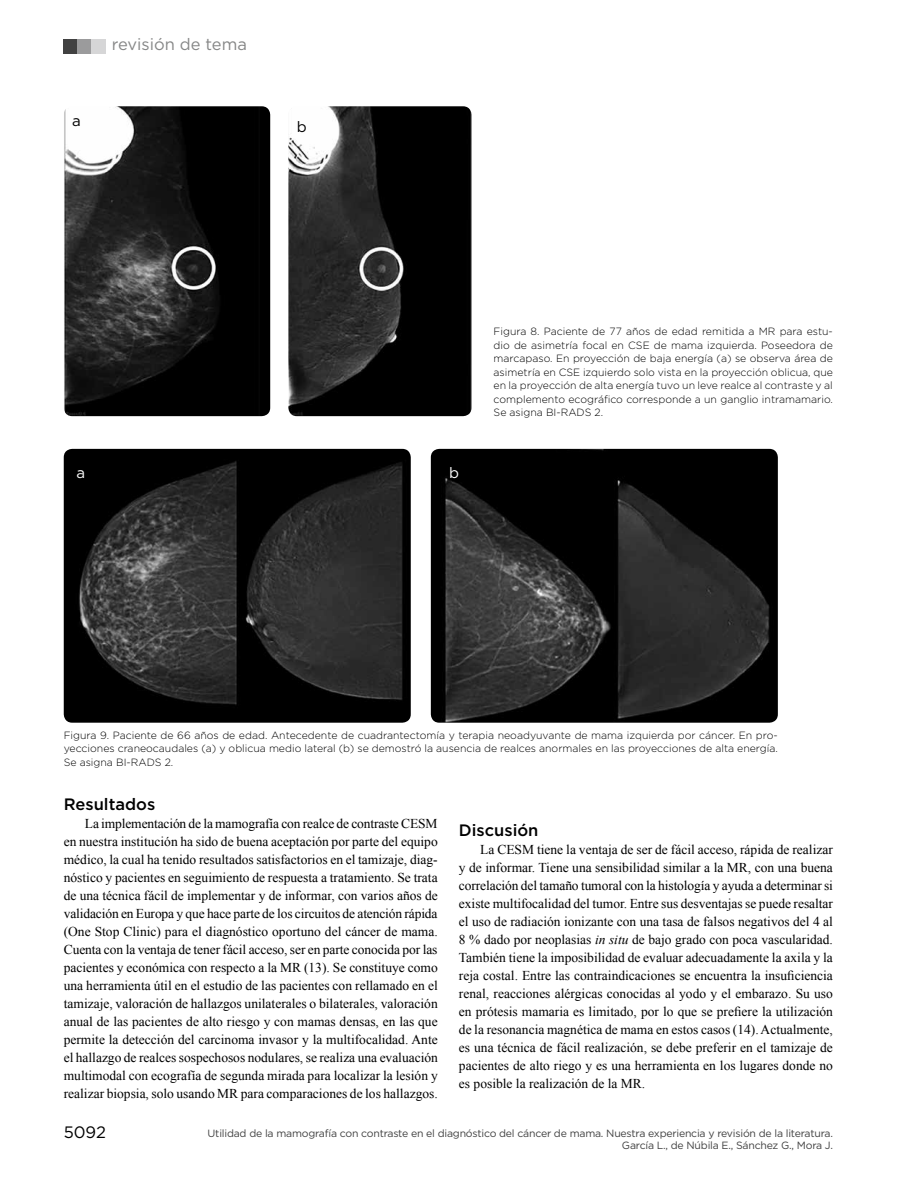
<style>
.page{position:relative;width:918px;height:1188px;background:#fff}
.page>*{position:absolute;margin:0;border:0;box-sizing:border-box;transform-origin:0 0}
.t1{font:500 16.5px "Gotham";color:#000}
.t2{font:16.5px "Gotham";color:#868787}
.t3{font:16.5px "Gotham";color:#000}
.t4{font:15px "Gotham";color:#fff}
.t5{font:15px "Gotham";color:#000}
.t6{font:13.5px/18px "Times New Roman";color:#000;text-align:justify}
.t7{font:300 10.5px/13.5px "Gotham";color:#000;text-align:justify}
.t8{font:10.5px/12.6px "Gotham";letter-spacing:-.02em;color:#414141;text-align:right}
.s1{font-style:italic}
</style>
<div class="page">
<div style="left:64px;top:40px;width:14px;height:14px;background:#414141"></div>
<div style="left:78px;top:40px;width:14px;height:14px;background:#9b9b9c"></div>
<div style="left:92px;top:40px;width:14px;height:14px;background:#d6d6d7"></div>
<img style="left:64px;top:449px;width:347px;height:274px">
<img style="left:431px;top:449px;width:347px;height:274px">
<img style="left:64px;top:106px;width:206px;height:310px">
<img style="left:288px;top:106px;width:184px;height:310px">
<p class="t2" style="left:112px;top:34px;width:137px">revisión de tema</p>
<p class="t5" style="left:72px;top:111px;width:10px">a</p>
<p class="t5" style="left:297px;top:117px;width:11px">b</p>
<p class="t4" style="left:77px;top:464px;width:10px">a</p>
<p class="t4" style="left:449px;top:464px;width:11px">b</p>
<p class="t7" style="left:494px;top:324px;width:341px">Figura 8. Paciente de 77 años de edad remitida a MR para estu&shy;dio de asimetría focal en CSE de mama izquierda. Poseedora de marcapaso. En proyección de baja energía (a) se observa área de asimetría en CSE izquierdo solo vista en la proyección oblicua, que en la proyección de alta energía tuvo un leve realce al contraste y al complemento ecográfico corresponde a un ganglio intramamario.<br>Se asigna BI-RADS 2.</p>
<p class="t7" style="left:64px;top:728px;width:716px">Figura 9. Paciente de 66 años de edad. Antecedente de cuadrantectomía y terapia neoadyuvante de mama izquierda por cáncer. En pro&shy;yecciones craneocaudales (a) y oblicua medio lateral (b) se demostró la ausencia de realces anormales en las proyecciones de alta energía.<br>Se asigna BI-RADS 2.</p>
<p class="t1" style="left:64px;top:793px;width:93px">Resultados</p>
<p class="t6" style="left:64px;top:814px;width:376px;text-indent:21px">La implementación de la mamografía con realce de contraste CESM en nuestra institución ha sido de buena aceptación por parte del equipo médico, la cual ha tenido resultados satisfactorios en el tamizaje, diag&shy;nóstico y pacientes en seguimiento de respuesta a tratamiento. Se trata de una técnica fácil de implementar y de informar, con varios años de validación en Europa y que hace parte de los circuitos de atención rápida (One Stop Clinic) para el diagnóstico oportuno del cáncer de mama.<br>Cuenta con la ventaja de tener fácil acceso, ser en parte conocida por las pacientes y económica con respecto a la MR (13). Se constituye como una herramienta útil en el estudio de las pacientes con rellamado en el tamizaje, valoración de hallazgos unilaterales o bilaterales, valoración anual de las pacientes de alto riesgo y con mamas densas, en las que permite la detección del carcinoma invasor y la multifocalidad. Ante el hallazgo de realces sospechosos nodulares, se realiza una evaluación multimodal con ecografía de segunda mirada para localizar la lesión y realizar biopsia, solo usando MR para comparaciones de los hallazgos.</p>
<p class="t1" style="left:459px;top:819px;width:81px">Discusión</p>
<p class="t6" style="left:459px;top:840px;width:376px;text-indent:21px">La CESM tiene la ventaja de ser de fácil acceso, rápida de realizar y de informar. Tiene una sensibilidad similar a la MR, con una buena correlación del tamaño tumoral con la histología y ayuda a determinar si existe multifocalidad del tumor. Entre sus desventajas se puede resaltar el uso de radiación ionizante con una tasa de falsos negativos del 4 al 8 % dado por neoplasias <span class="s1">in situ</span> de bajo grado con poca vascularidad.<br>También tiene la imposibilidad de evaluar adecuadamente la axila y la reja costal. Entre las contraindicaciones se encuentra la insuficiencia renal, reacciones alérgicas conocidas al yodo y el embarazo. Su uso en prótesis mamaria es limitado, por lo que se prefiere la utilización de la resonancia magnética de mama en estos casos (14). Actualmente, es una técnica de fácil realización, se debe preferir en el tamizaje de pacientes de alto riego y es una herramienta en los lugares donde no es posible la realización de la MR.</p>
<p class="t3" style="left:64px;top:1122px;width:44px">5092</p>
<p class="t8" style="left:208px;top:1127px;width:627px">Utilidad de la mamografía con contraste en el diagnóstico del cáncer de mama. Nuestra experiencia y revisión de la literatura.<br>García L., de Núbila E., Sánchez G., Mora J.</p>
</div>
